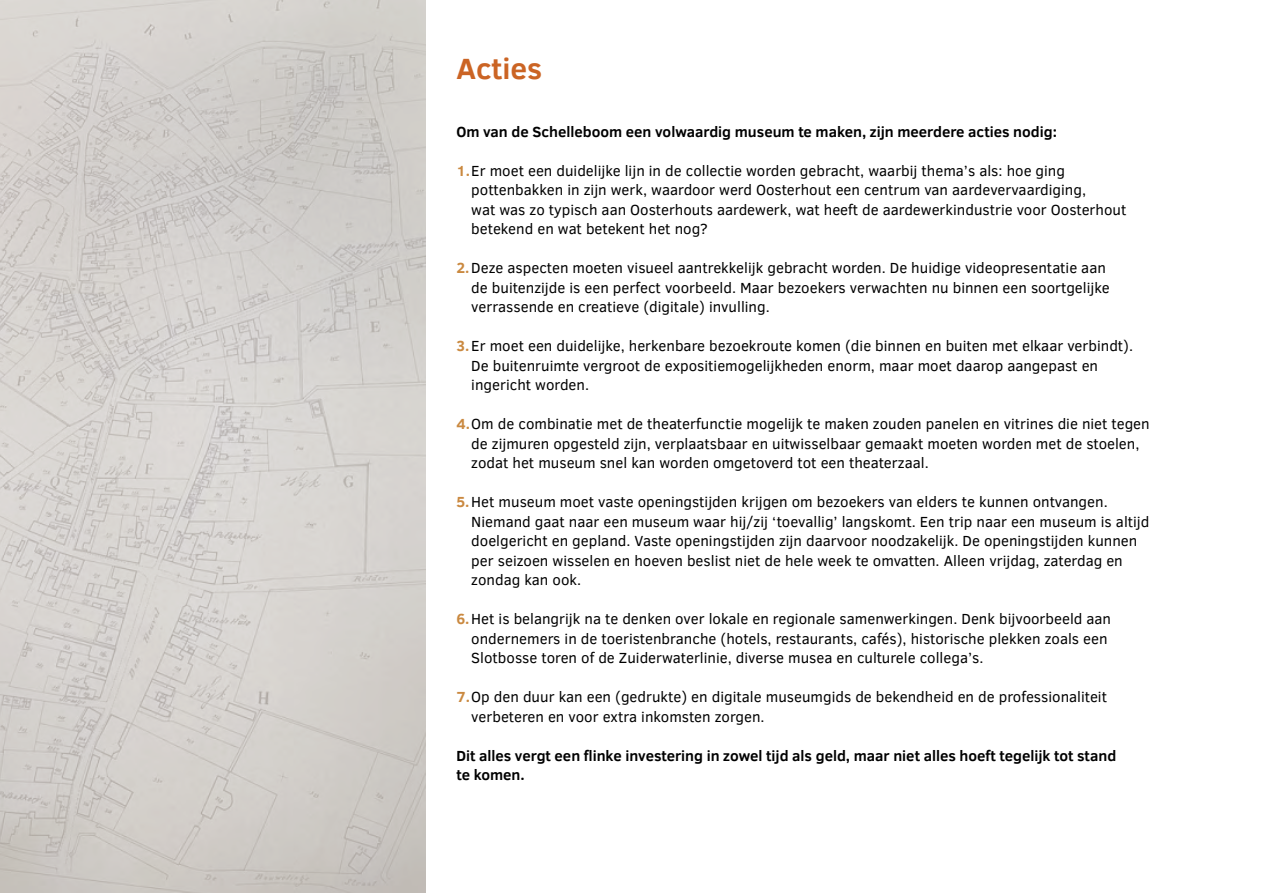
<style>
.page{position:relative;width:1263px;height:893px;background:#fff}
.page>*{position:absolute;margin:0;border:0;box-sizing:border-box;transform-origin:0 0}
.t1{font:700 30px "Clear Sans";color:#cb6424}
.t2{font:15px/19.5px "Clear Sans";color:#000}
.t3{font:700 15px/19.5px "Clear Sans";color:#000}
.s1{font-weight:700;color:#ca8940}
</style>
<div class="page">
<img style="left:0;top:0;width:425px;height:893px">
<h1 class="t1" style="left:456px;top:47px;width:87px">Acties</h1>
<p class="t3" style="left:456px;top:121px;width:602px">Om van de Schelleboom een volwaardig museum te maken, zijn meerdere acties nodig:</p>
<p class="t2" style="left:471px;top:160px;width:657px;text-indent:-15px"><span class="s1">1.</span>Er moet een duidelijke lijn in de collectie worden gebracht, waarbij thema’s als: hoe ging pottenbakken in zijn werk, waardoor werd Oosterhout een centrum van aardevervaardiging,<br>wat was zo typisch aan Oosterhouts aardewerk, wat heeft de aardewerkindustrie voor Oosterhout betekend en wat betekent het nog?</p>
<p class="t2" style="left:471px;top:258px;width:640px;text-indent:-15px"><span class="s1">2.</span>Deze aspecten moeten visueel aantrekkelijk gebracht worden. De huidige videopresentatie aan de buitenzijde is een perfect voorbeeld. Maar bezoekers verwachten nu binnen een soortgelijke verrassende en creatieve (digitale) invulling.</p>
<p class="t2" style="left:471px;top:336px;width:663px;text-indent:-15px"><span class="s1">3.</span>Er moet een duidelijke, herkenbare bezoekroute komen (die binnen en buiten met elkaar verbindt).<br>De buitenruimte vergroot de expositiemogelijkheden enorm, maar moet daarop aangepast en ingericht worden.</p>
<p class="t2" style="left:471px;top:414px;width:680px;text-indent:-15px"><span class="s1">4.</span>Om de combinatie met de theaterfunctie mogelijk te maken zouden panelen en vitrines die niet tegen de zijmuren opgesteld zijn, verplaatsbaar en uitwisselbaar gemaakt moeten worden met de stoelen, zodat het museum snel kan worden omgetoverd tot een theaterzaal.</p>
<p class="t2" style="left:471px;top:492px;width:679px;text-indent:-15px"><span class="s1">5.</span>Het museum moet vaste openingstijden krijgen om bezoekers van elders te kunnen ontvangen.<br>Niemand gaat naar een museum waar hij/zij ‘toevallig’ langskomt. Een trip naar een museum is altijd doelgericht en gepland. Vaste openingstijden zijn daarvoor noodzakelijk. De openingstijden kunnen per seizoen wisselen en hoeven beslist niet de hele week te omvatten. Alleen vrijdag, zaterdag en zondag kan ook.</p>
<p class="t2" style="left:471px;top:609px;width:641px;text-indent:-15px"><span class="s1">6.</span>Het is belangrijk na te denken over lokale en regionale samenwerkingen. Denk bijvoorbeeld aan ondernemers in de toeristenbranche (hotels, restaurants, cafés), historische plekken zoals een<br>Slotbosse toren of de Zuiderwaterlinie, diverse musea en culturele collega’s.</p>
<p class="t2" style="left:471px;top:687px;width:637px;text-indent:-15px"><span class="s1">7.</span>Op den duur kan een (gedrukte) en digitale museumgids de bekendheid en de professionaliteit verbeteren en voor extra inkomsten zorgen.</p>
<p class="t3" style="left:456px;top:745px;width:661px">Dit alles vergt een flinke investering in zowel tijd als geld, maar niet alles hoeft tegelijk tot stand te komen.</p>
</div>
